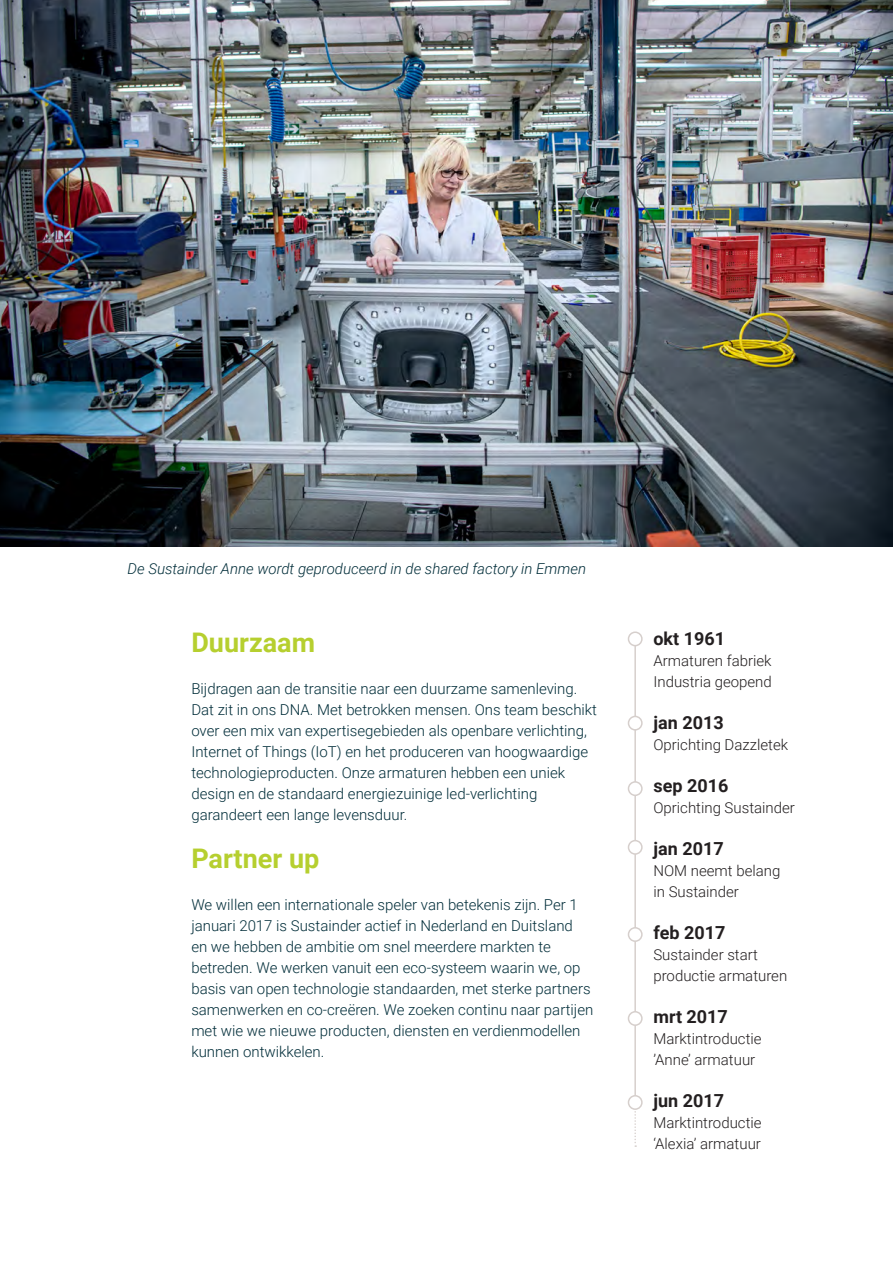
<style>
.page{position:relative;width:893px;height:1263px;background:#fff}
.page>*{position:absolute;margin:0;border:0;box-sizing:border-box;transform-origin:0 0}
.t1{font:700 27px "Roboto";color:#b6cf2f}
.t2{font:700 18px "Roboto";color:#231f20}
.t3{font:300 15px/21px "Roboto";color:#002d39}
.t4{font:300 15px "Roboto";color:#231f20}
.t5{font:italic 300 15px "Roboto";color:#002d39}
</style>
<div class="page">
<img style="left:0;top:0;width:893px;height:546px">
<svg style="left:634px;top:1111px;width:2px;height:36px"></svg>
<hr style="left:634px;top:639px;width:2px;height:465px;background:#d6cfcc">
<div style="left:628px;top:632px;width:14px;height:14px;background:#fff;border-radius:50%"></div>
<div style="left:628px;top:631px;width:15px;height:15px;border:2px solid #d6cfcc;border-radius:50%"></div>
<div style="left:628px;top:716px;width:14px;height:14px;background:#fff;border-radius:50%"></div>
<div style="left:628px;top:716px;width:15px;height:14px;border:2px solid #d6cfcc;border-radius:50%"></div>
<div style="left:628px;top:782px;width:14px;height:13px;background:#fff;border-radius:50%"></div>
<div style="left:628px;top:781px;width:15px;height:15px;border:2px solid #d6cfcc;border-radius:50%"></div>
<div style="left:628px;top:841px;width:14px;height:13px;background:#fff;border-radius:50%"></div>
<div style="left:628px;top:840px;width:15px;height:15px;border:2px solid #d6cfcc;border-radius:50%"></div>
<div style="left:628px;top:928px;width:14px;height:13px;background:#fff;border-radius:50%"></div>
<div style="left:628px;top:927px;width:15px;height:15px;border:2px solid #d6cfcc;border-radius:50%"></div>
<div style="left:628px;top:1012px;width:14px;height:13px;background:#fff;border-radius:50%"></div>
<div style="left:628px;top:1011px;width:15px;height:15px;border:2px solid #d6cfcc;border-radius:50%"></div>
<div style="left:628px;top:1096px;width:14px;height:13px;background:#fff;border-radius:50%"></div>
<div style="left:628px;top:1095px;width:15px;height:15px;border:2px solid #d6cfcc;border-radius:50%"></div>
<p class="t5" style="left:128px;top:558px;width:460px">De Sustainder Anne wordt geproduceerd in de shared factory in Emmen</p>
<p class="t1" style="left:191px;top:623px;width:125px">Duurzaam</p>
<p class="t3" style="left:191px;top:677px;width:407px">Bijdragen aan de transitie naar een duurzame samenleving.<br>Dat zit in ons DNA. Met betrokken mensen. Ons team beschikt over een mix van expertisegebieden als openbare verlichting, Internet of Things (IoT) en het produceren van hoogwaardige technologieproducten. Onze armaturen hebben een uniek design en de standaard energiezuinige led-verlichting garandeert een lange levensduur.</p>
<p class="t1" style="left:191px;top:839px;width:130px">Partner up</p>
<p class="t3" style="left:191px;top:893px;width:403px">We willen een internationale speler van betekenis zijn. Per 1 januari 2017 is Sustainder actief in Nederland en Duitsland<br>en we hebben de ambitie om snel meerdere markten te betreden. We werken vanuit een eco-systeem waarin we, op basis van open technologie standaarden, met sterke partners samenwerken en co-creëren. We zoeken continu naar partijen met wie we nieuwe producten, diensten en verdienmodellen kunnen ontwikkelen.</p>
<p class="t2" style="left:653px;top:626px;width:73px">okt 1961</p>
<p class="t4" style="left:653px;top:650px;width:120px">Armaturen fabriek</p>
<p class="t4" style="left:653px;top:671px;width:120px">Industria geopend</p>
<p class="t2" style="left:653px;top:710px;width:72px">jan 2013</p>
<p class="t4" style="left:653px;top:734px;width:136px">Oprichting Dazzletek</p>
<p class="t2" style="left:653px;top:773px;width:76px">sep 2016</p>
<p class="t4" style="left:653px;top:797px;width:143px">Oprichting Sustainder</p>
<p class="t2" style="left:653px;top:836px;width:72px">jan 2017</p>
<p class="t4" style="left:653px;top:860px;width:128px">NOM neemt belang</p>
<p class="t4" style="left:653px;top:881px;width:87px">in Sustainder</p>
<p class="t2" style="left:653px;top:920px;width:73px">feb 2017</p>
<p class="t4" style="left:653px;top:944px;width:106px">Sustainder start</p>
<p class="t4" style="left:653px;top:965px;width:135px">productie armaturen</p>
<p class="t2" style="left:653px;top:1004px;width:76px">mrt 2017</p>
<p class="t4" style="left:653px;top:1028px;width:110px">Marktintroductie</p>
<p class="t4" style="left:653px;top:1049px;width:103px">’Anne’ armatuur</p>
<p class="t2" style="left:653px;top:1088px;width:72px">jun 2017</p>
<p class="t4" style="left:653px;top:1112px;width:110px">Marktintroductie</p>
<p class="t4" style="left:653px;top:1133px;width:109px">‘Alexia’ armatuur</p>
</div>
